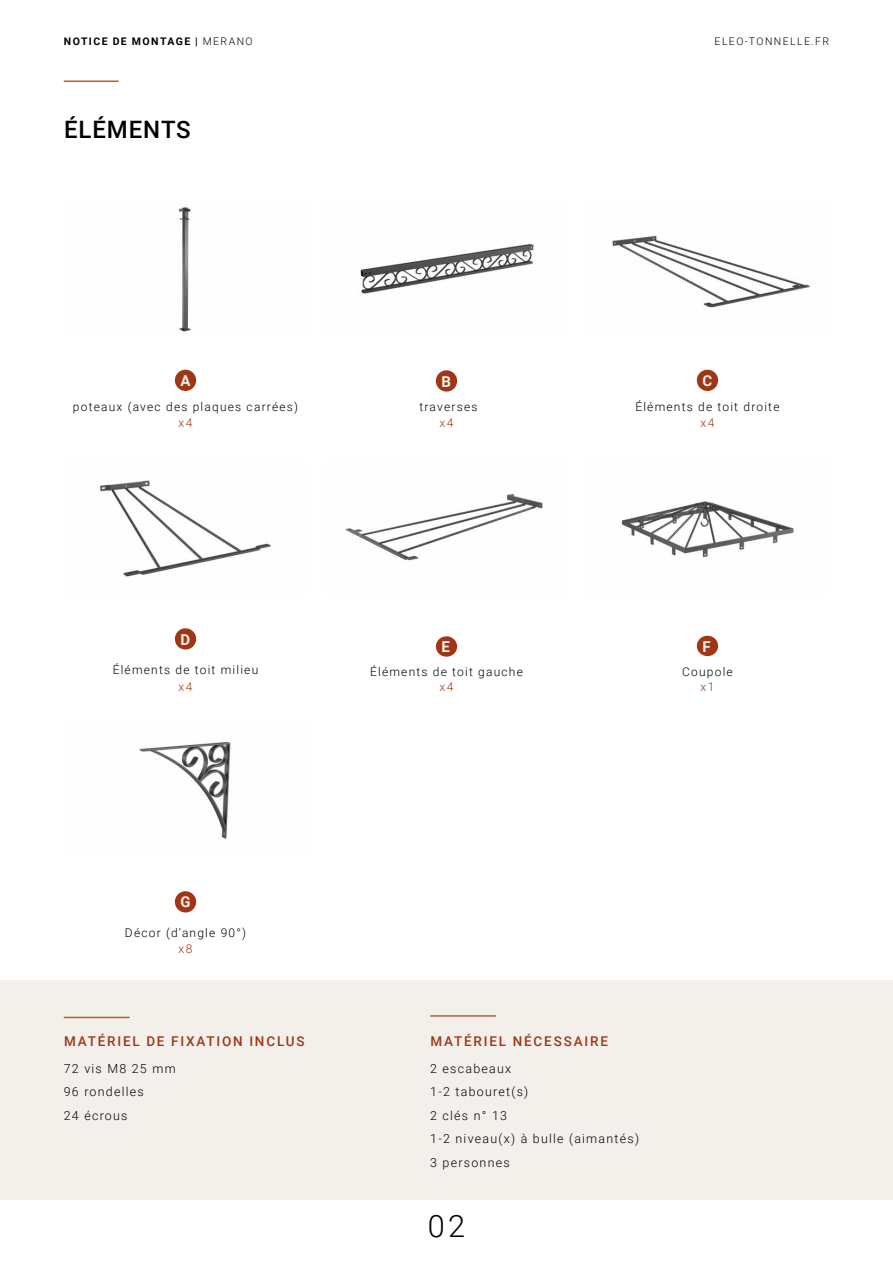
<style>
.page{position:relative;width:893px;height:1263px;background:#fff}
.page>*{position:absolute;margin:0;border:0;box-sizing:border-box;transform-origin:0 0}
.t1{font:300 30.75px "Roboto";color:#000}
.t2{font:500 24px "Roboto";letter-spacing:.035em;color:#000}
.t3{font:700 15px "Roboto";color:#f3f0ec}
.t4{font:500 13.5px "Roboto";letter-spacing:.135em;color:#9f3716}
.t5{font:300 12.45px "Roboto";letter-spacing:.1em;color:#000}
.t6{font:300 12px "Roboto";letter-spacing:.1em;color:#000}
.t7{font:300 12px "Roboto";letter-spacing:.1em;color:#9f3716}
.t8{font:700 10.5px "Roboto";letter-spacing:.135em;color:#000}
.t9{font:300 10.5px "Roboto";letter-spacing:.135em;color:#000}
.s1{font-weight:300}
</style>
<div class="page">
<div style="left:0;top:980px;width:893px;height:219px;background:#f3f0ec"></div>
<hr style="left:64px;top:80px;width:55px;height:2px;background:#b6602e">
<img style="left:178px;top:207px;width:14px;height:125px">
<img style="left:360px;top:244px;width:174px;height:50px">
<div style="left:175px;top:370px;width:21px;height:21px;background:#9f3716;border-radius:50%"></div>
<div style="left:436px;top:370px;width:21px;height:22px;background:#9f3716;border-radius:50%"></div>
<img style="left:612px;top:235px;width:198px;height:73px">
<div style="left:697px;top:370px;width:21px;height:21px;background:#9f3716;border-radius:50%"></div>
<img style="left:100px;top:480px;width:171px;height:97px">
<div style="left:175px;top:628px;width:21px;height:21px;background:#9f3716;border-radius:50%"></div>
<img style="left:345px;top:494px;width:198px;height:67px">
<div style="left:436px;top:636px;width:21px;height:21px;background:#9f3716;border-radius:50%"></div>
<img style="left:621px;top:501px;width:173px;height:57px">
<div style="left:697px;top:636px;width:21px;height:20px;background:#9f3716;border-radius:50%"></div>
<img style="left:139px;top:741px;width:92px;height:98px">
<div style="left:175px;top:891px;width:21px;height:21px;background:#9f3716;border-radius:50%"></div>
<hr style="left:430px;top:1015px;width:66px;height:2px;background:#b6602e">
<hr style="left:64px;top:1017px;width:66px;height:1px;background:#b6602e">
<p class="t8" style="left:64px;top:34px;width:190px">NOTICE DE MONTAGE | <span class="s1">MERANO</span></p>
<p class="t9" style="left:715px;top:34px;width:116px">ELEO-TONNELLE.FR</p>
<h2 class="t2" style="left:64px;top:113px;width:128px">ÉLÉMENTS</h2>
<p class="t3" style="left:180px;top:370px;width:12px">A</p>
<p class="t3" style="left:441px;top:371px;width:11px">B</p>
<p class="t3" style="left:702px;top:370px;width:11px">C</p>
<p class="t6" style="left:73px;top:398px;width:227px">poteaux (avec des plaques carrées)</p>
<p class="t6" style="left:420px;top:398px;width:59px">traverses</p>
<p class="t6" style="left:635px;top:398px;width:146px">Éléments de toit droite</p>
<p class="t7" style="left:179px;top:414px;width:15px">x4</p>
<p class="t7" style="left:440px;top:414px;width:15px">x4</p>
<p class="t7" style="left:701px;top:414px;width:15px">x4</p>
<p class="t3" style="left:180px;top:629px;width:11px">D</p>
<p class="t6" style="left:113px;top:662px;width:147px">Éléments de toit milieu</p>
<p class="t7" style="left:179px;top:678px;width:15px">x4</p>
<p class="t3" style="left:441px;top:636px;width:10px">E</p>
<p class="t6" style="left:370px;top:663px;width:154px">Éléments de toit gauche</p>
<p class="t7" style="left:440px;top:678px;width:15px">x4</p>
<p class="t3" style="left:702px;top:636px;width:10px">F</p>
<p class="t6" style="left:682px;top:663px;width:52px">Coupole</p>
<p class="t7" style="left:701px;top:678px;width:15px">x1</p>
<p class="t3" style="left:180px;top:892px;width:12px">G</p>
<p class="t6" style="left:125px;top:924px;width:123px">Décor (d’angle 90°)</p>
<p class="t7" style="left:179px;top:941px;width:15px">x8</p>
<p class="t4" style="left:64px;top:1031px;width:242px">MATÉRIEL DE FIXATION INCLUS</p>
<p class="t4" style="left:430px;top:1031px;width:179px">MATÉRIEL NÉCESSAIRE</p>
<p class="t5" style="left:64px;top:1060px;width:113px">72 vis M8 25 mm</p>
<p class="t5" style="left:64px;top:1106px;width:65px">24 écrous</p>
<p class="t5" style="left:64px;top:1083px;width:82px">96 rondelles</p>
<p class="t5" style="left:430px;top:1060px;width:83px">2 escabeaux</p>
<p class="t5" style="left:430px;top:1106px;width:78px">2 clés n° 13</p>
<p class="t5" style="left:430px;top:1153px;width:81px">3 personnes</p>
<p class="t5" style="left:430px;top:1083px;width:100px">1-2 tabouret(s)</p>
<p class="t5" style="left:430px;top:1130px;width:210px">1-2 niveau(x) à bulle (aimantés)</p>
<h1 class="t1" style="left:428px;top:1205px;width:39px">02</h1>
</div>
